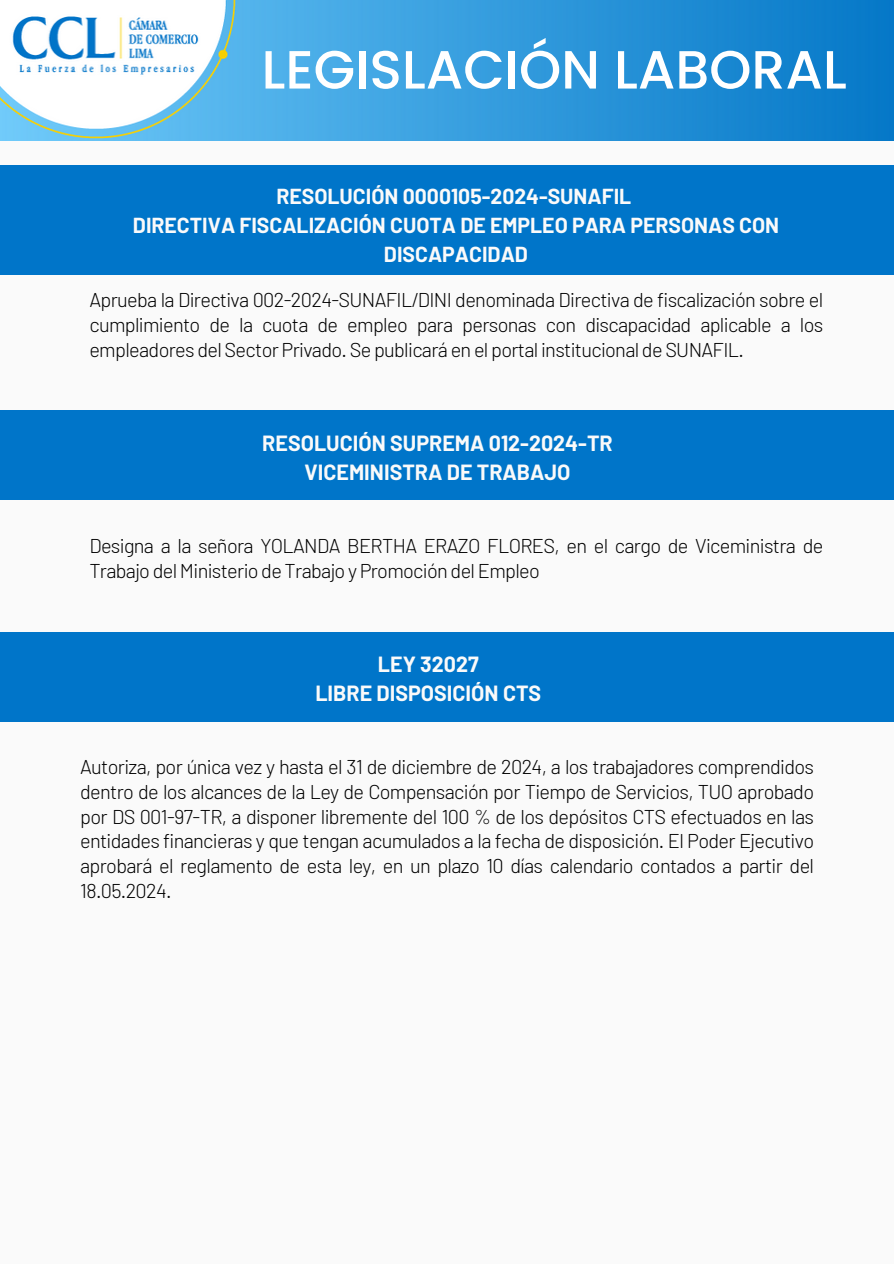
<style>
.page{position:relative;width:894px;height:1264px;background:#fff}
.page>*{position:absolute;margin:0;border:0;box-sizing:border-box;transform-origin:0 0}
.t1{font:500 53.7px "Poppins";color:#fff}
.t2{font:700 21.45px/29.2px "Barlow";color:#fafafa;text-align:center}
.t3{font:700 21.15px/29px "Barlow";color:#fafafa;text-align:center}
.t4{font:300 19.95px/24.8px "Barlow";letter-spacing:-.035em;color:#000;text-align:justify}
</style>
<div class="page">
<div style="left:0;top:0;width:893px;height:1263px;background:#fafafa"></div>
<img style="left:0;top:0;width:893px;height:141px">
<div style="left:0;top:165px;width:893px;height:109px;background:#0075c9"></div>
<div style="left:0;top:410px;width:893px;height:90px;background:#0075c9"></div>
<div style="left:0;top:631px;width:893px;height:90px;background:#0075c9"></div>
<h1 class="t1" style="left:261px;top:32px;width:586px">LEGISLACIÓN LABORAL</h1>
<p class="t3" style="left:133px;top:181px;width:647px">RESOLUCIÓN 0000105-2024-SUNAFIL<br>DIRECTIVA FISCALIZACIÓN CUOTA DE EMPLEO PARA PERSONAS CON<br>DISCAPACIDAD</p>
<h2 class="t4" style="left:89px;top:287px;width:735px">Aprueba la Directiva 002-2024-SUNAFIL/DINI denominada Directiva de fiscalización sobre el cumplimiento de la cuota de empleo para personas con discapacidad aplicable a los empleadores del Sector Privado. Se publicará en el portal institucional de SUNAFIL.</h2>
<p class="t2" style="left:262px;top:427px;width:352px">RESOLUCIÓN SUPREMA 012-2024-TR<br>VICEMINISTRA DE TRABAJO</p>
<h2 class="t4" style="left:89px;top:532px;width:735px">Designa a la señora YOLANDA BERTHA ERAZO FLORES, en el cargo de Viceministra de<br>Trabajo del Ministerio de Trabajo y Promoción del Empleo</h2>
<p class="t2" style="left:315px;top:648px;width:227px">LEY 32027<br>LIBRE DISPOSICIÓN CTS</p>
<h2 class="t4" style="left:80px;top:753px;width:735px">Autoriza, por única vez y hasta el 31 de diciembre de 2024, a los trabajadores comprendidos dentro de los alcances de la Ley de Compensación por Tiempo de Servicios, TUO aprobado por DS 001-97-TR, a disponer libremente del 100 % de los depósitos CTS efectuados en las entidades financieras y que tengan acumulados a la fecha de disposición. El Poder Ejecutivo aprobará el reglamento de esta ley, en un plazo 10 días calendario contados a partir del 18.05.2024.</h2>
</div>
